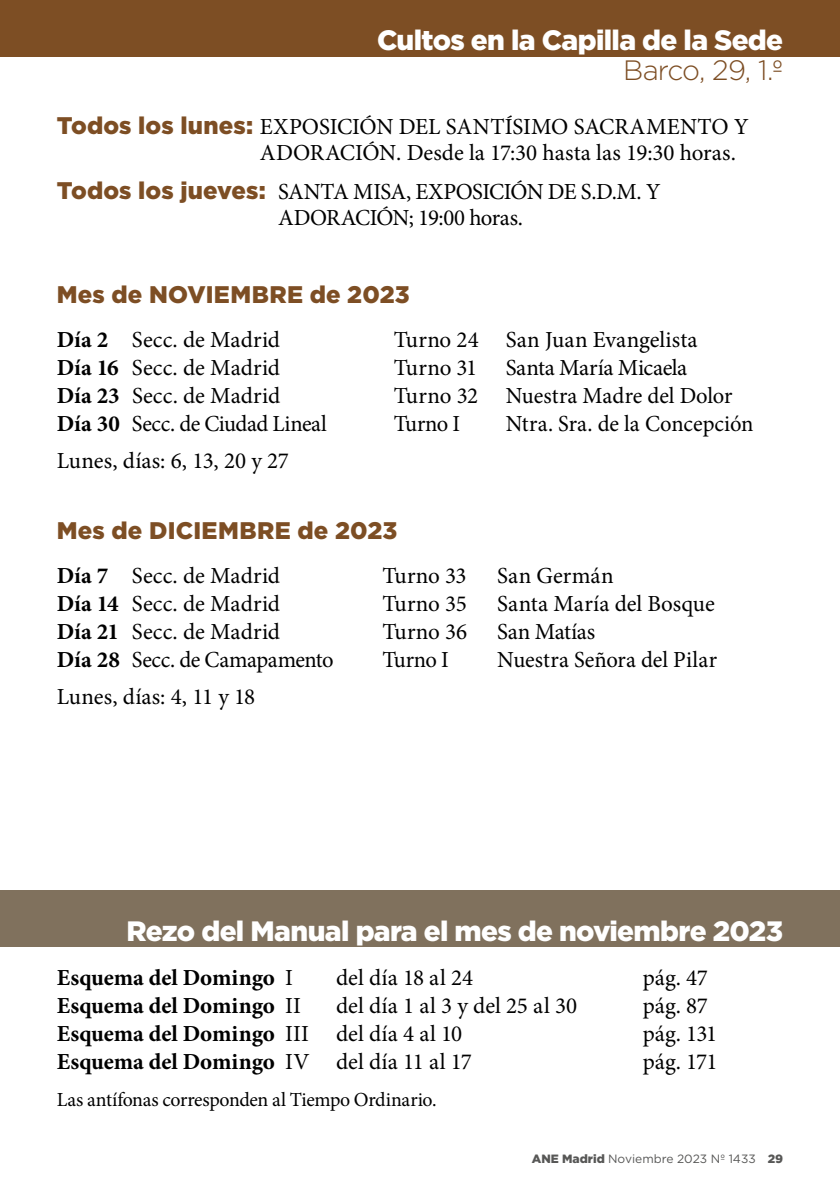
<style>
.page{position:relative;width:840px;height:1191px;background:#fff}
.page>*{position:absolute;margin:0;border:0;box-sizing:border-box;transform-origin:0 0}
.t1{font:900 28px "Gotham HTF";letter-spacing:-.025em;color:#fff}
.t2{font:300 28px "Gotham HTF";letter-spacing:-.03em;color:#7d4e24}
.t3{font:900 24px "Gotham HTF";letter-spacing:.01em;color:#7d4e24}
.t4{font:23px/26.2px "Minion Pro";letter-spacing:-.005em;color:#000}
.t5{font:700 23px "Minion Pro";letter-spacing:-.005em;color:#000}
.t6{font:23px/26.2px "Minion Pro";letter-spacing:-.025em;color:#000}
.t7{font:20px "Minion Pro";letter-spacing:-.015em;color:#000}
.t8{font:12px "Gotham HTF";color:#575756}
.s1{font-family:"Gotham HTF";font-weight:900;font-size:24px;color:#7d4e24}
.s2{font-weight:700}
.s3{font-weight:400}
.s4{font-weight:900}
</style>
<div class="page">
<div style="left:0;top:890px;width:839px;height:57px;background:#80715d"></div>
<div style="left:0;top:0;width:839px;height:57px;background:#7d4e24"></div>
<p class="t1" style="left:377px;top:24px;width:407px">Cultos en la Capilla de la Sede</p>
<p class="t2" style="left:622px;top:55px;width:161px">Barco, 29, 1.º</p>
<p class="t4" style="left:260px;top:113px;width:490px;text-indent:-203px"><span class="s1">Todos los lunes:</span> EXPOSICIÓN DEL SANTÍSIMO SACRAMENTO Y<br>ADORACIÓN. Desde la 17:30 hasta las 19:30 horas.</p>
<p class="t6" style="left:278px;top:179px;width:384px;text-indent:-221px"><span class="s1">Todos los jueves:</span> SANTA MISA, EXPOSICIÓN DE S.D.M. Y<br>ADORACIÓN; 19:00 horas.</p>
<p class="t3" style="left:57px;top:281px;width:354px">Mes de NOVIEMBRE de 2023</p>
<p class="t4" style="left:57px;top:326px;width:225px"><span class="s2">Día 2</span> Secc. de Madrid</p>
<p class="t4" style="left:393px;top:326px;width:305px">Turno 24 San Juan Evangelista</p>
<p class="t4" style="left:57px;top:354px;width:225px"><span class="s2">Día 16</span> Secc. de Madrid</p>
<p class="t4" style="left:393px;top:354px;width:295px">Turno 31 Santa María Micaela</p>
<p class="t4" style="left:57px;top:382px;width:225px"><span class="s2">Día 23</span> Secc. de Madrid</p>
<p class="t4" style="left:394px;top:382px;width:340px">Turno 32 Nuestra Madre del Dolor</p>
<p class="t4" style="left:57px;top:410px;width:271px"><span class="s2">Día 30</span> Secc. de Ciudad Lineal</p>
<p class="t4" style="left:393px;top:410px;width:68px">Turno I</p>
<p class="t4" style="left:505px;top:410px;width:249px">Ntra. Sra. de la Concepción</p>
<p class="t4" style="left:57px;top:447px;width:233px">Lunes, días: 6, 13, 20 y 27</p>
<p class="t3" style="left:57px;top:517px;width:342px">Mes de DICIEMBRE de 2023</p>
<p class="t4" style="left:57px;top:562px;width:225px"><span class="s2">Día 7</span> Secc. de Madrid</p>
<p class="t4" style="left:382px;top:562px;width:85px">Turno 33</p>
<p class="t4" style="left:497px;top:562px;width:118px">San Germán</p>
<p class="t4" style="left:57px;top:590px;width:225px"><span class="s2">Día 14</span> Secc. de Madrid</p>
<p class="t4" style="left:382px;top:590px;width:86px">Turno 35</p>
<p class="t4" style="left:497px;top:590px;width:219px">Santa María del Bosque</p>
<p class="t4" style="left:57px;top:618px;width:225px"><span class="s2">Día 21</span> Secc. de Madrid</p>
<p class="t4" style="left:382px;top:618px;width:86px">Turno 36</p>
<p class="t4" style="left:497px;top:618px;width:99px">San Matías</p>
<p class="t6" style="left:57px;top:646px;width:278px"><span class="s2">Día 28</span> Secc. de Camapamento</p>
<p class="t4" style="left:382px;top:646px;width:68px">Turno I</p>
<p class="t4" style="left:497px;top:646px;width:221px">Nuestra Señora del Pilar</p>
<p class="t4" style="left:57px;top:683px;width:200px">Lunes, días: 4, 11 y 18</p>
<p class="t1" style="left:126px;top:914px;width:657px">Rezo del Manual para el mes de noviembre 2023</p>
<p class="t5" style="left:57px;top:961px;width:238px">Esquema del Domingo <span class="s3">I</span></p>
<p class="t4" style="left:336px;top:964px;width:138px">del día 18 al 24</p>
<p class="t4" style="left:642px;top:964px;width:67px">pág. 47</p>
<p class="t5" style="left:57px;top:989px;width:246px">Esquema del Domingo <span class="s3">II</span></p>
<p class="t4" style="left:336px;top:992px;width:242px">del día 1 al 3 y del 25 al 30</p>
<p class="t4" style="left:642px;top:992px;width:67px">pág. 87</p>
<p class="t5" style="left:57px;top:1017px;width:407px">Esquema del Domingo <span class="s3">III del día 4 al 10</span></p>
<p class="t4" style="left:642px;top:1020px;width:76px">pág. 131</p>
<p class="t5" style="left:57px;top:1045px;width:416px">Esquema del Domingo <span class="s3">IV del día 11 al 17</span></p>
<p class="t4" style="left:642px;top:1049px;width:76px">pág. 171</p>
<p class="t7" style="left:57px;top:1086px;width:381px">Las antífonas corresponden al Tiempo Ordinario.</p>
<p class="t8" style="left:531px;top:1151px;width:253px"><span class="s4">ANE Madrid</span> Noviembre 2023 Nº 1433 <span class="s4">29</span></p>
</div>
